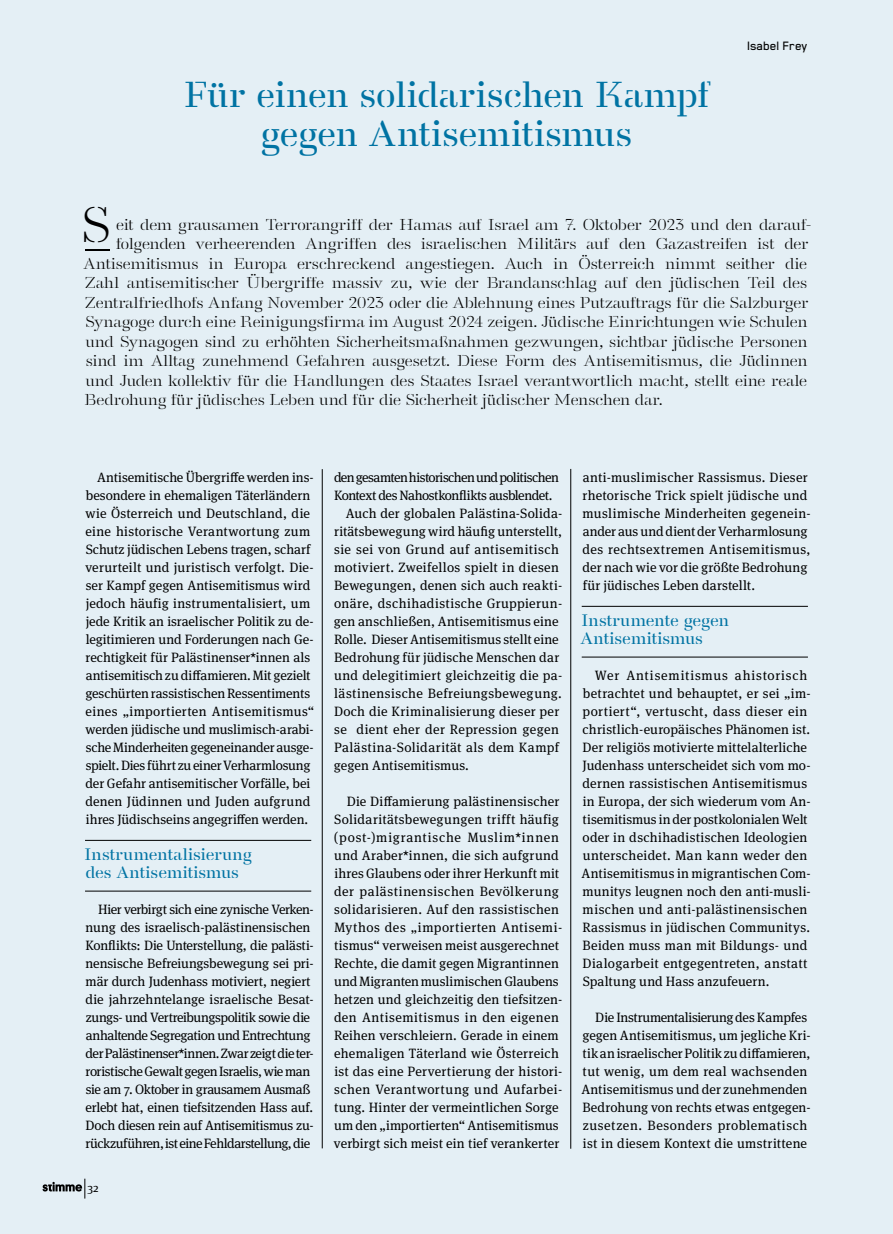
<style>
.page{position:relative;width:893px;height:1234px;background:#fff}
.page>*{position:absolute;margin:0;border:0;box-sizing:border-box;transform-origin:0 0}
.t1{font:49.8px "A Danmark";color:#000}
.t2{font:500 36px/39px "A Danmark";color:#0073a3;text-align:center}
.t3{font:500 16.5px/18px "A Danmark";letter-spacing:.01em;color:#0073a3}
.t4{font:15.75px "A Danmark";letter-spacing:.005em;color:#000}
.t5{font:500 13.95px "Blender Pro";letter-spacing:-.01em;color:#000}
.t6{font:13.5px/18px "Meta Serif Pro";letter-spacing:.01em;color:#000}
.t7{font:13.5px/18px "Meta Serif Pro";letter-spacing:-.02em;color:#000}
.t8{font:13.5px "Meta Serif Pro";letter-spacing:.03em;color:#000}
.t9{font:13.5px "Meta Serif Pro";letter-spacing:-.04em;color:#000}
.t10{font:13.5px "Meta Serif Pro";letter-spacing:.035em;color:#000}
.t11{font:12px "Meta Serif Pro";color:#000}
</style>
<div class="page">
<div style="left:0;top:0;width:893px;height:1233px;background:#e4eff5"></div>
<hr style="left:570px;top:469px;width:1px;height:679px;background:#000">
<hr style="left:322px;top:469px;width:1px;height:679px;background:#000">
<hr style="left:85px;top:249px;width:24px;height:2px;background:#000">
<hr style="left:85px;top:890px;width:226px;height:1px;background:#000">
<hr style="left:85px;top:839px;width:226px;height:1px;background:#000">
<hr style="left:582px;top:656px;width:226px;height:1px;background:#000">
<hr style="left:582px;top:606px;width:226px;height:1px;background:#000">
<svg style="left:43px;top:1178px;width:42px;height:20px"></svg>
<h2 class="t2" style="left:184px;top:76px;width:527px">Für einen solidarischen Kampf gegen Antisemitismus</h2>
<p class="t5" style="left:747px;top:38px;width:62px">Isabel Frey</p>
<h1 class="t1" style="left:82px;top:196px;width:30px">S</h1>
<p class="t4" style="left:116px;top:215px;width:697px">eit dem grausamen Terrorangriff der Hamas auf Israel am 7. Oktober 2023 und den darauf-</p>
<p class="t4" style="left:116px;top:235px;width:694px">folgenden verheerenden Angriffen des israelischen Militärs auf den Gazastreifen ist der</p>
<p class="t4" style="left:84px;top:254px;width:725px">Antisemitismus in Europa erschreckend angestiegen. Auch in Österreich nimmt seither die</p>
<p class="t4" style="left:85px;top:274px;width:724px">Zahl antisemitischer Übergriffe massiv zu, wie der Brandanschlag auf den jüdischen Teil des</p>
<p class="t4" style="left:85px;top:293px;width:725px">Zentralfriedhofs Anfang November 2023 oder die Ablehnung eines Putzauftrags für die Salzburger</p>
<p class="t4" style="left:85px;top:313px;width:723px">Synagoge durch eine Reinigungsfirma im August 2024 zeigen. Jüdische Einrichtungen wie Schulen</p>
<p class="t4" style="left:86px;top:332px;width:723px">und Synagogen sind zu erhöhten Sicherheitsmaßnahmen gezwungen, sichtbar jüdische Personen</p>
<p class="t4" style="left:86px;top:352px;width:723px">sind im Alltag zunehmend Gefahren ausgesetzt. Diese Form des Antisemitismus, die Jüdinnen</p>
<p class="t4" style="left:86px;top:371px;width:723px">und Juden kollektiv für die Handlungen des Staates Israel verantwortlich macht, stellt eine reale</p>
<p class="t4" style="left:85px;top:391px;width:579px">Bedrohung für jüdisches Leben und für die Sicherheit jüdischer Menschen dar.</p>
<p class="t6" style="left:85px;top:467px;width:230px;text-indent:12px">Antisemitische Übergriffe werden ins&shy;besondere in ehemaligen Täterländern wie Österreich und Deutschland, die eine historische Verantwortung zum Schutz jüdischen Lebens tragen, scharf verurteilt und juristisch verfolgt. Die&shy;ser Kampf gegen Antisemitismus wird jedoch häufig instrumentalisiert, um jede Kritik an israelischer Politik zu de&shy;legitimieren und Forderungen nach Ge&shy;rechtigkeit für Palästinenser*innen als antisemitisch zu diffamieren. Mit gezielt geschürten rassistischen Ressentiments eines „importierten Antisemitismus“ werden jüdische und muslimisch-arabi&shy;sche Minderheiten gegeneinander ausge&shy;spielt. Dies führt zu einer Verharmlosung der Gefahr antisemitischer Vorfälle, bei denen Jüdinnen und Juden aufgrund ihres Jüdischseins angegriffen werden.</p>
<p class="t3" style="left:84px;top:845px;width:169px">Instrumentalisierung des Antisemitismus</p>
<p class="t7" style="left:85px;top:899px;width:230px;text-indent:13px">Hier verbirgt sich eine zynische Verken&shy;nung des israelisch-palästinensischen Konflikts: Die Unterstellung, die palästi&shy;nensische Befreiungsbewegung sei pri&shy;mär durch Judenhass motiviert, negiert die jahrzehntelange israelische Besat&shy;zungs- und Vertreibungspolitik sowie die anhaltende Segregation und Entrechtung der Palästinenser*innen. Zwar zeigt die ter&shy;roristische Gewalt gegen Israelis, wie man sie am 7. Oktober in grausamem Ausmaß erlebt hat, einen tiefsitzenden Hass auf.<br>Doch diesen rein auf Antisemitismus zu&shy;rückzuführen, ist eine Fehldarstellung, die</p>
<p class="t11" style="left:88px;top:1178px;width:12px">32</p>
<p class="t9" style="left:334px;top:467px;width:226px">den gesamten historischen und politischen</p>
<p class="t9" style="left:334px;top:485px;width:220px">Kontext des Nahostkonflikts ausblendet.</p>
<p class="t6" style="left:346px;top:503px;width:218px">Auch der globalen Palästina-Solida-</p>
<p class="t6" style="left:334px;top:521px;width:229px">ritätsbewegung wird häufig unterstellt,</p>
<p class="t10" style="left:334px;top:539px;width:226px">sie sei von Grund auf antisemitisch</p>
<p class="t6" style="left:334px;top:557px;width:226px">motiviert. Zweifellos spielt in diesen</p>
<p class="t6" style="left:334px;top:575px;width:230px">Bewegungen, denen sich auch reakti-</p>
<p class="t8" style="left:334px;top:593px;width:230px">onäre, dschihadistische Gruppierun-</p>
<p class="t6" style="left:334px;top:611px;width:226px">gen anschließen, Antisemitismus eine</p>
<p class="t6" style="left:334px;top:629px;width:226px">Rolle. Dieser Antisemitismus stellt eine</p>
<p class="t6" style="left:334px;top:647px;width:227px">Bedrohung für jüdische Menschen dar</p>
<p class="t6" style="left:334px;top:665px;width:230px">und delegitimiert gleichzeitig die pa-</p>
<p class="t8" style="left:334px;top:683px;width:229px">lästinensische Befreiungsbewegung.</p>
<p class="t6" style="left:334px;top:701px;width:227px">Doch die Kriminalisierung dieser per</p>
<p class="t6" style="left:334px;top:719px;width:226px">se dient eher der Repression gegen</p>
<p class="t8" style="left:334px;top:737px;width:226px">Palästina-Solidarität als dem Kampf</p>
<p class="t6" style="left:334px;top:755px;width:137px">gegen Antisemitismus.</p>
<p class="t6" style="left:334px;top:791px;width:230px;text-indent:13px">Die Diffamierung palästinensischer Solidaritätsbewegungen trifft häufig (post-)migrantische Muslim*innen und Araber*innen, die sich aufgrund ihres Glaubens oder ihrer Herkunft mit der palästinensischen Bevölkerung solidarisieren. Auf den rassistischen Mythos des „importierten Antisemi&shy;tismus“ verweisen meist ausgerechnet Rechte, die damit gegen Migrantinnen und Migranten muslimischen Glaubens hetzen und gleichzeitig den tiefsitzen&shy;den Antisemitismus in den eigenen Reihen verschleiern. Gerade in einem ehemaligen Täterland wie Österreich ist das eine Pervertierung der histori&shy;schen Verantwortung und Aufarbei&shy;tung. Hinter der vermeintlichen Sorge um den „importierten“ Antisemitismus verbirgt sich meist ein tief verankerter</p>
<p class="t6" style="left:582px;top:467px;width:230px">anti-muslimischer Rassismus. Dieser rhetorische Trick spielt jüdische und muslimische Minderheiten gegenein&shy;ander aus und dient der Verharmlosung des rechtsextremen Antisemitismus, der nach wie vor die größte Bedrohung für jüdisches Leben darstellt.</p>
<p class="t3" style="left:580px;top:611px;width:150px">Instrumente gegen<br>Antisemitismus</p>
<p class="t6" style="left:581px;top:665px;width:231px;text-indent:13px">Wer Antisemitismus ahistorisch betrachtet und behauptet, er sei „im&shy;portiert“, vertuscht, dass dieser ein christlich-europäisches Phänomen ist.<br>Der religiös motivierte mittelalterliche Judenhass unterscheidet sich vom mo&shy;dernen rassistischen Antisemitismus in Europa, der sich wiederum vom An&shy;tisemitismus in der postkolonialen Welt oder in dschihadistischen Ideologien unterscheidet. Man kann weder den Antisemitismus in migrantischen Com&shy;munitys leugnen noch den anti-musli&shy;mischen und anti-palästinensischen Rassismus in jüdischen Communitys.<br>Beiden muss man mit Bildungs- und Dialogarbeit entgegentreten, anstatt Spaltung und Hass anzufeuern.</p>
<p class="t6" style="left:581px;top:1007px;width:231px;text-indent:14px">Die Instrumentalisierung des Kampfes gegen Antisemitismus, um jegliche Kri&shy;tik an israelischer Politik zu diffamieren, tut wenig, um dem real wachsenden Antisemitismus und der zunehmenden Bedrohung von rechts etwas entgegen&shy;zusetzen. Besonders problematisch ist in diesem Kontext die umstrittene</p>
</div>
